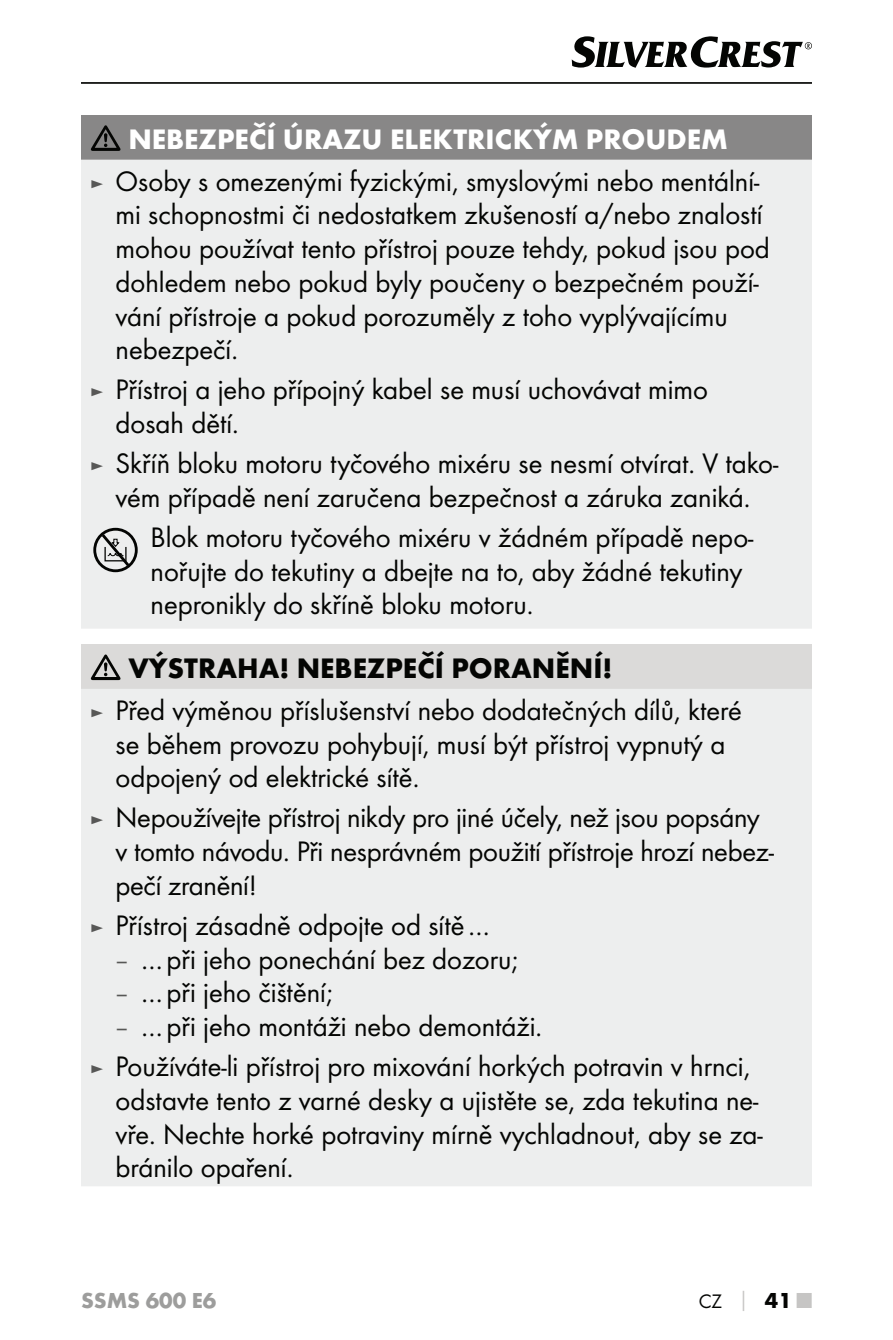
<style>
.page{position:relative;width:893px;height:1340px;background:#fff}
.page>*{position:absolute;margin:0;border:0;box-sizing:border-box;transform-origin:0 0}
.t1{font:29.25px/33.8px "Futura Boo";color:#040503}
.t2{font:700 29.25px "Futura";color:#fff}
.t3{font:700 29.25px "Futura";color:#040503}
.t4{font:700 22.5px "Futura";color:#9d9d9c}
.t5{font:20.25px "Futura Boo";color:#040503}
.s1{font-size:20.25px;color:#575756}
.s2{font-family:"Verdana";font-size:20.25px;color:#575756}
.s3{font-family:"Futura";font-weight:700;color:#c6c5c4}
.s4{font-family:"Futura";font-weight:700;font-size:22.5px}
.s5{font-family:"Futura";font-weight:700;font-size:22.5px;color:#c6c5c4}
</style>
<div class="page">
<hr style="left:81px;top:82px;width:731px;height:2px;background:#040503">
<svg style="left:572px;top:36px;width:240px;height:32px"></svg>
<div style="left:81px;top:115px;width:731px;height:45px;background:#888787"></div>
<div style="left:81px;top:160px;width:731px;height:468px;background:#edeeee"></div>
<svg style="left:91px;top:125px;width:29px;height:26px"></svg>
<div style="left:93px;top:528px;width:45px;height:44px;border:3px solid #040503;border-radius:50%"></div>
<svg style="left:99px;top:531px;width:33px;height:38px"></svg>
<div style="left:81px;top:644px;width:731px;height:45px;background:#dbdad9"></div>
<div style="left:81px;top:689px;width:731px;height:497px;background:#edeeee"></div>
<svg style="left:91px;top:654px;width:29px;height:26px"></svg>
<p class="t2" style="left:128px;top:127px;width:601px">NEBEZPEČÍ ÚRAZU ELEKTRICKÝM PROUDEM</p>
<p class="t1" style="left:116px;top:165px;width:656px;text-indent:-26px"><span class="s1">►</span> Osoby s omezenými fyzickými, smyslovými nebo mentální&shy;mi schopnostmi či nedostatkem zkušeností a/nebo znalostí mohou používat tento přístroj pouze tehdy, pokud jsou pod dohledem nebo pokud byly poučeny o bezpečném použí&shy;vání přístroje a pokud porozuměly z toho vyplývajícímu nebezpečí.</p>
<p class="t1" style="left:116px;top:374px;width:594px;text-indent:-26px"><span class="s1">►</span> Přístroj a jeho přípojný kabel se musí uchovávat mimo dosah dětí.</p>
<p class="t1" style="left:90px;top:448px;width:690px;text-align:center"><span class="s1">►</span> Skříň bloku motoru tyčového mixéru se nesmí otvírat. V tako&shy;vém případě není zaručena bezpečnost a záruka zaniká.</p>
<p class="t1" style="left:151px;top:522px;width:604px">Blok motoru tyčového mixéru v žádném případě nepo&shy;nořujte do tekutiny a dbejte na to, aby žádné tekutiny nepronikly do skříně bloku motoru.</p>
<p class="t3" style="left:128px;top:656px;width:486px">VÝSTRAHA! NEBEZPEČÍ PORANĚNÍ!</p>
<p class="t1" style="left:116px;top:694px;width:628px;text-indent:-26px"><span class="s1">►</span> Před výměnou příslušenství nebo dodatečných dílů, které se během provozu pohybují, musí být přístroj vypnutý a odpojený od elektrické sítě.</p>
<p class="t1" style="left:116px;top:802px;width:660px;text-indent:-26px"><span class="s1">►</span> Nepoužívejte přístroj nikdy pro jiné účely, než jsou popsány v tomto návodu. Při nesprávném použití přístroje hrozí nebez&shy;pečí zranění!</p>
<p class="t1" style="left:90px;top:909px;width:401px"><span class="s1">►</span> Přístroj zásadně odpojte od sítě …</p>
<p class="t1" style="left:116px;top:943px;width:404px"><span class="s2">–</span> … při jeho ponechání bez dozoru;</p>
<p class="t1" style="left:116px;top:977px;width:219px"><span class="s2">–</span> … při jeho čištění;</p>
<p class="t1" style="left:90px;top:1007px;width:662px;line-height:40.1px;text-indent:26px"><span class="s2">–</span> … při jeho montáži nebo demontáži.<br><span class="s1">►</span> Používáte-li přístroj pro mixování horkých potravin v hrnci,</p>
<p class="t1" style="left:116px;top:1084px;width:649px">odstavte tento z varné desky a ujistěte se, zda tekutina ne&shy;vře. Nechte horké potraviny mírně vychladnout, aby se za&shy;bránilo opaření.</p>
<p class="t4" style="left:81px;top:1291px;width:137px">SSMS 600 E6</p>
<p class="t5" style="left:699px;top:1291px;width:115px">CZ <span class="s3">│</span> <span class="s4">41</span> <span class="s5">■</span></p>
</div>
